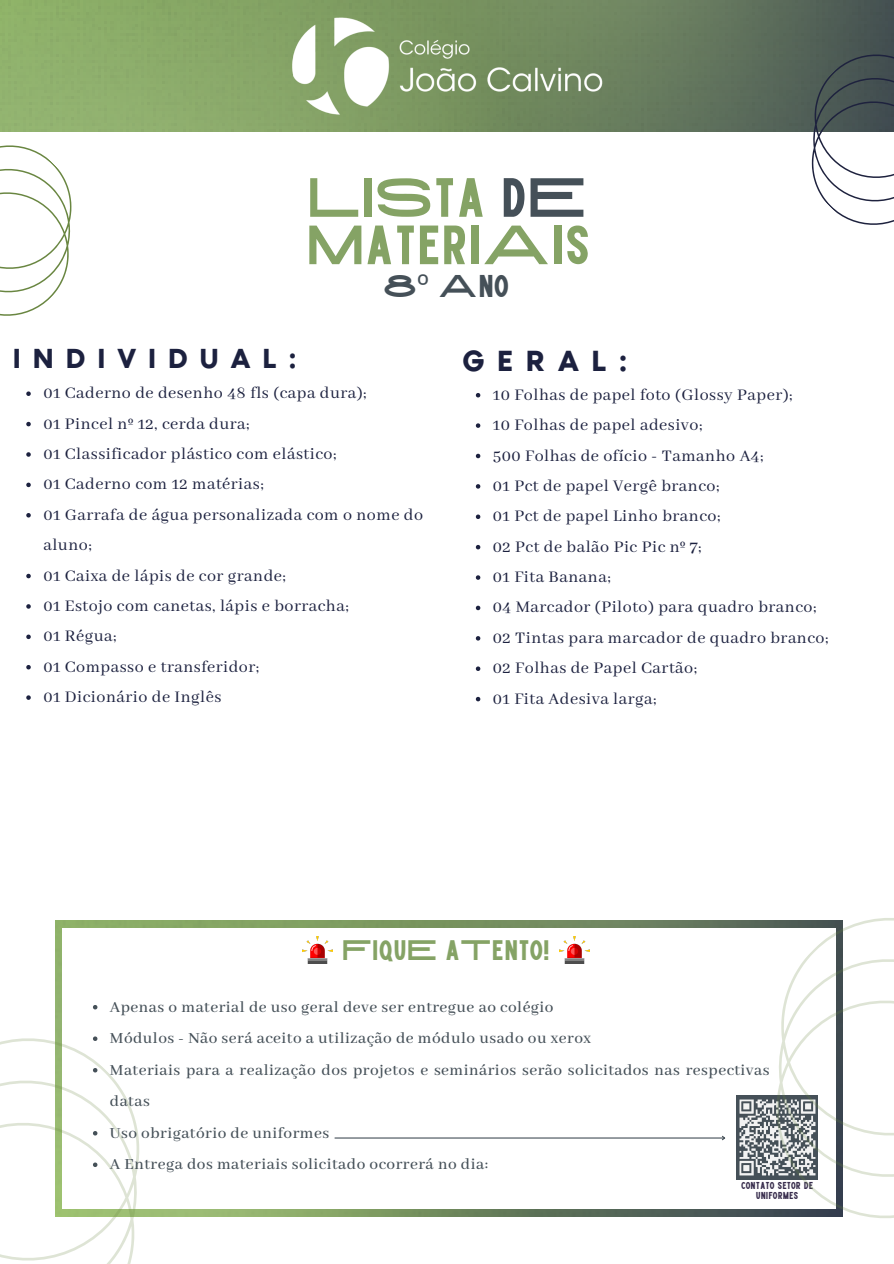
<style>
.page{position:relative;width:894px;height:1264px;background:#fff}
.page>*{position:absolute;margin:0;border:0;box-sizing:border-box;transform-origin:0 0}
.t1{font:55.05px "High Cruiser";letter-spacing:-.01em;color:#85a365}
.t2{font:38.1px "RTL Media Pro Regular";letter-spacing:.335em;color:#1c213f}
.t3{font:36px "RTL Media Pro Regular";letter-spacing:.335em;color:#1c213f}
.t4{font:31.5px "High Cruiser";color:#455058}
.t5{font:28.2px "High Cruiser";letter-spacing:-.01em;color:#85a365}
.t6{font:18px/30.3px "Abhaya Libre";letter-spacing:.03em;color:#1c213f}
.t7{font:500 17.25px/31.5px "Abhaya Libre";letter-spacing:.03em;color:#455058}
.t8{font:10.05px/10.1px "High Cruiser";color:#382d4d;text-align:center}
.s1{color:#455058}
.s2{font-family:"Noto Sans"}
</style>
<div class="page">
<img style="left:0;top:0;width:893px;height:132px">
<img style="left:290px;top:10px;width:317px;height:111px">
<svg style="left:764px;top:29px;width:129px;height:196px"></svg>
<svg style="left:0;top:120px;width:119px;height:196px"></svg>
<img style="left:55px;top:920px;width:637px;height:296px">
<div style="left:62px;top:927px;width:773px;height:281px;background:#fff"></div>
<img style="left:559px;top:936px;width:30px;height:27px">
<svg style="left:26px;top:391px;width:5px;height:5px"></svg>
<svg style="left:26px;top:422px;width:5px;height:4px"></svg>
<svg style="left:26px;top:452px;width:5px;height:5px"></svg>
<svg style="left:26px;top:482px;width:5px;height:5px"></svg>
<svg style="left:26px;top:513px;width:5px;height:4px"></svg>
<svg style="left:26px;top:574px;width:5px;height:4px"></svg>
<svg style="left:26px;top:604px;width:5px;height:4px"></svg>
<svg style="left:26px;top:634px;width:5px;height:5px"></svg>
<svg style="left:26px;top:665px;width:5px;height:4px"></svg>
<svg style="left:26px;top:695px;width:5px;height:5px"></svg>
<svg style="left:475px;top:393px;width:5px;height:4px"></svg>
<svg style="left:475px;top:423px;width:5px;height:5px"></svg>
<svg style="left:475px;top:454px;width:5px;height:4px"></svg>
<svg style="left:475px;top:484px;width:5px;height:4px"></svg>
<svg style="left:475px;top:514px;width:5px;height:5px"></svg>
<svg style="left:475px;top:545px;width:5px;height:4px"></svg>
<svg style="left:475px;top:575px;width:5px;height:5px"></svg>
<svg style="left:475px;top:605px;width:5px;height:5px"></svg>
<svg style="left:475px;top:636px;width:5px;height:4px"></svg>
<svg style="left:475px;top:666px;width:5px;height:5px"></svg>
<svg style="left:475px;top:697px;width:5px;height:4px"></svg>
<img style="left:303px;top:936px;width:29px;height:27px">
<svg style="left:0;top:992px;width:225px;height:271px"></svg>
<svg style="left:692px;top:918px;width:201px;height:300px"></svg>
<svg style="left:93px;top:1004px;width:4px;height:5px"></svg>
<svg style="left:93px;top:1036px;width:4px;height:4px"></svg>
<svg style="left:93px;top:1067px;width:4px;height:5px"></svg>
<svg style="left:93px;top:1130px;width:4px;height:5px"></svg>
<svg style="left:93px;top:1162px;width:4px;height:4px"></svg>
<hr style="left:334px;top:1137px;width:390px;height:1px;background:#455058">
<svg style="left:720px;top:1134px;width:6px;height:7px"></svg>
<p class="t1" style="left:307px;top:168px;width:281px">LISTA <span class="s1">DE</span></p>
<p class="t1" style="left:306px;top:215px;width:286px">MATERIAIS</p>
<p class="t3" style="left:13px;top:343px;width:285px">INDIVIDUAL:</p>
<p class="t4" style="left:382px;top:269px;width:127px">8<span class="s2">º</span> ANO</p>
<p class="t2" style="left:462px;top:344px;width:166px">GERAL:</p>
<p class="t6" style="left:43px;top:378px;width:325px">01 Caderno de desenho 48 fls (capa dura);</p>
<p class="t6" style="left:43px;top:409px;width:208px">01 Pincel nº 12, cerda dura;</p>
<p class="t6" style="left:43px;top:439px;width:294px">01 Classificador plástico com elástico;</p>
<p class="t6" style="left:43px;top:469px;width:222px">01 Caderno com 12 matérias;</p>
<p class="t6" style="left:43px;top:500px;width:381px">01 Garrafa de água personalizada com o nome do aluno;</p>
<p class="t6" style="left:43px;top:561px;width:244px">01 Caixa de lápis de cor grande;</p>
<p class="t6" style="left:43px;top:591px;width:307px">01 Estojo com canetas, lápis e borracha;</p>
<p class="t6" style="left:43px;top:621px;width:75px">01 Régua;</p>
<p class="t6" style="left:43px;top:652px;width:217px">01 Compasso e transferidor;</p>
<p class="t6" style="left:43px;top:682px;width:179px">01 Dicionário de Inglês</p>
<p class="t6" style="left:493px;top:380px;width:301px">10 Folhas de papel foto (Glossy Paper);</p>
<p class="t6" style="left:493px;top:410px;width:211px">10 Folhas de papel adesivo;</p>
<p class="t6" style="left:493px;top:441px;width:272px">500 Folhas de ofício - Tamanho A4;</p>
<p class="t6" style="left:493px;top:471px;width:228px">01 Pct de papel Vergê branco;</p>
<p class="t6" style="left:493px;top:501px;width:229px">01 Pct de papel Linho branco;</p>
<p class="t6" style="left:493px;top:532px;width:210px">02 Pct de balão Pic Pic nº 7;</p>
<p class="t6" style="left:493px;top:562px;width:119px">01 Fita Banana;</p>
<p class="t6" style="left:493px;top:593px;width:325px">04 Marcador (Piloto) para quadro branco;</p>
<p class="t6" style="left:493px;top:623px;width:337px">02 Tintas para marcador de quadro branco;</p>
<p class="t6" style="left:493px;top:653px;width:205px">02 Folhas de Papel Cartão;</p>
<p class="t6" style="left:493px;top:684px;width:165px">01 Fita Adesiva larga;</p>
<p class="t5" style="left:341px;top:934px;width:210px">FIQUE ATENTO!</p>
<p class="t7" style="left:110px;top:991px;width:445px">Apenas o material de uso geral deve ser entregue ao colégio</p>
<p class="t7" style="left:110px;top:1023px;width:482px">Módulos - Não será aceito a utilização de módulo usado ou xerox</p>
<p class="t7" style="left:110px;top:1054px;width:661px">Materiais para a realização dos projetos e seminários serão solicitados nas respectivas datas</p>
<p class="t7" style="left:110px;top:1117px;width:221px">Uso obrigatório de uniformes</p>
<p class="t7" style="left:110px;top:1149px;width:379px">A Entrega dos materiais solicitado ocorrerá no dia:</p>
<p class="t8" style="left:740px;top:1181px;width:74px">CONTATO SETOR DE<br>UNIFORMES</p>
</div>
